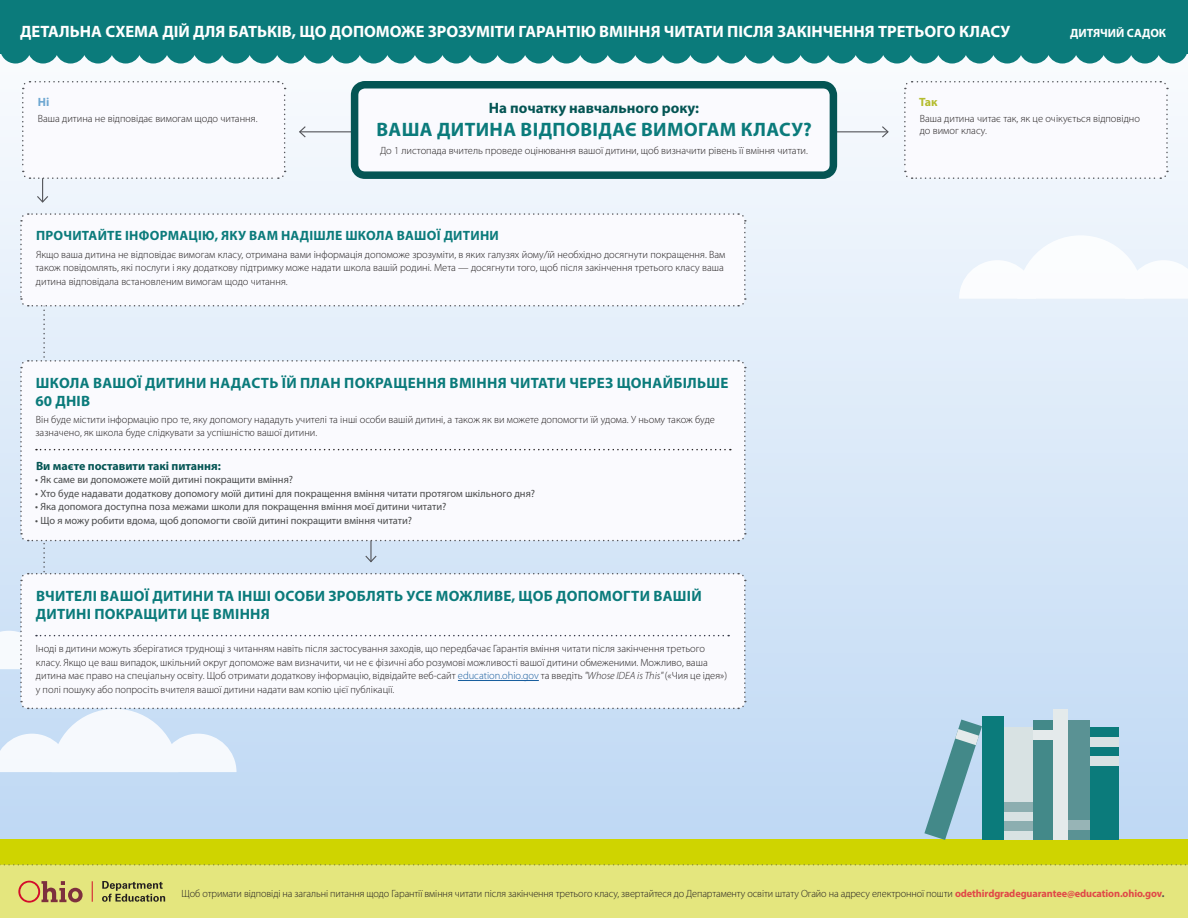
<style>
.page{position:relative;width:1188px;height:918px;background:#fff}
.page>*{position:absolute;margin:0;border:0;box-sizing:border-box;transform-origin:0 0}
.START{font:700 19.5px "Myriad Pro";letter-spacing:.02em;color:#0b7b7b}
.t1{font:700 16.5px "Myriad Pro";color:#fff}
.AHD{font:700 15px/18px "Myriad Pro";letter-spacing:.02em;color:#0b7b7b}
.AHD-2{font:700 15px "Myriad Pro";color:#045554}
.AHD-3{font:700 13.5px "Myriad Pro";letter-spacing:.02em;color:#0b7b7b}
.NOTE_RULE{font:700 12px "Myriad Pro";color:#045554}
.t2{font:700 12px "Myriad Pro";color:#fff}
.BHD{font:700 12px "Myriad Pro";color:#b4bc2e}
.BHD-2{font:700 12px "Myriad Pro";color:#6fa8d2}
.BOD{font:300 10.5px/13.5px "Myriad Pro";color:#231f20}
.NOTE_Bullet{font:10.5px "Myriad Pro";color:#4b4c4d}
.s1{color:#175d9e}
.s2{font-style:italic}
.s3{font-weight:700;color:#e04847}
.s4{font-weight:700;color:#4b4c4d}
</style>
<div class="page">
<div style="left:0;top:0;width:1188px;height:853px;background:linear-gradient(to bottom,#fcfdfe,#bed8f4)"></div>
<div style="left:0;top:840px;width:1188px;height:78px;background:#cfd400"></div>
<svg style="left:959px;top:235px;width:229px;height:64px"></svg>
<hr style="left:662px;top:131px;width:226px;height:1px;background:#54555a">
<svg style="left:881px;top:125px;width:9px;height:14px"></svg>
<hr style="left:300px;top:131px;width:234px;height:1px;background:#54555a">
<svg style="left:298px;top:125px;width:9px;height:14px"></svg>
<hr style="left:42px;top:153px;width:1px;height:49px;background:#54555a">
<svg style="left:36px;top:195px;width:13px;height:9px"></svg>
<div style="left:355px;top:85px;width:478px;height:90px;background:#fafafe;border-radius:10px"></div>
<div style="left:351px;top:81px;width:486px;height:98px;border:8px solid #045554;border-radius:10px"></div>
<svg style="left:21px;top:80px;width:265px;height:100px"></svg>
<div style="left:0;top:872px;width:1188px;height:46px;background:#e4e67e"></div>
<svg style="left:0;top:864px;width:1188px;height:8px;background:#dee171"></svg>
<svg style="left:18px;top:881px;width:65px;height:22px"></svg>
<svg style="left:92px;top:881px;width:1px;height:21px"></svg>
<svg style="left:102px;top:881px;width:63px;height:21px"></svg>
<svg style="left:0;top:54px;width:1188px;height:10px"></svg>
<div style="left:0;top:0;width:1188px;height:54px;background:#0b7b7b"></div>
<div style="left:1004px;top:728px;width:29px;height:112px;background:#d8e2e3"></div>
<div style="left:1004px;top:821px;width:29px;height:10px;background:#8caeb0"></div>
<div style="left:1004px;top:803px;width:29px;height:9px;background:#8caeb0"></div>
<div style="left:1090px;top:728px;width:29px;height:112px;background:#0b7b7b"></div>
<div style="left:1090px;top:737px;width:29px;height:10px;background:#d8e2e3"></div>
<div style="left:1090px;top:756px;width:29px;height:9px;background:#d8e2e3"></div>
<div style="left:1033px;top:720px;width:21px;height:120px;background:#438989"></div>
<div style="left:1033px;top:730px;width:21px;height:10px;background:#e4eaeb"></div>
<svg style="left:924px;top:720px;width:58px;height:120px;background:#98bfcd"></svg>
<div style="left:1068px;top:720px;width:22px;height:120px;background:#5a9294"></div>
<div style="left:1068px;top:820px;width:22px;height:10px;background:#97b4b6"></div>
<div style="left:982px;top:716px;width:22px;height:124px;background:#0b7b7b"></div>
<div style="left:1054px;top:709px;width:14px;height:131px;background:#e4eaeb"></div>
<svg style="left:903px;top:80px;width:265px;height:100px"></svg>
<svg style="left:0;top:213px;width:746px;height:559px"></svg>
<p class="t1" style="left:20px;top:21px;width:992px">ДЕТАЛЬНА СХЕМА ДІЙ ДЛЯ БАТЬКІВ, ЩО ДОПОМОЖЕ ЗРОЗУМІТИ ГАРАНТІЮ ВМІННЯ ЧИТАТИ ПІСЛЯ ЗАКІНЧЕННЯ ТРЕТЬОГО КЛАСУ</p>
<p class="t2" style="left:1070px;top:25px;width:98px">ДИТЯЧИЙ САДОК</p>
<p class="BHD-2" style="left:38px;top:94px;width:13px">Ні</p>
<p class="BOD" style="left:38px;top:112px;width:221px">Ваша дитина не відповідає вимогам щодо читання.</p>
<p class="AHD-2" style="left:489px;top:98px;width:212px">На початку навчального року:</p>
<p class="START" style="left:376px;top:117px;width:437px">ВАША ДИТИНА ВІДПОВІДАЄ ВИМОГАМ КЛАСУ?</p>
<p class="BOD" style="left:380px;top:144px;width:429px">До 1 листопада вчитель проведе оцінювання вашої дитини, щоб визначити рівень її вміння читати.</p>
<p class="AHD-3" style="left:36px;top:227px;width:464px">ПРОЧИТАЙТЕ ІНФОРМАЦІЮ, ЯКУ ВАМ НАДІШЛЕ ШКОЛА ВАШОЇ ДИТИНИ</p>
<p class="BOD" style="left:35px;top:248px;width:691px">Якщо ваша дитина не відповідає вимогам класу, отримана вами інформація допоможе зрозуміти, в яких галузях йому/їй необхідно досягнути покращення. Вам також повідомлять, які послуги і яку додаткову підтримку може надати школа вашій родині. Мета — досягнути того, щоб після закінчення третього класу ваша дитина відповідала встановленим вимогам щодо читання.</p>
<p class="AHD" style="left:36px;top:373px;width:695px">ШКОЛА ВАШОЇ ДИТИНИ НАДАСТЬ ЇЙ ПЛАН ПОКРАЩЕННЯ ВМІННЯ ЧИТАТИ ЧЕРЕЗ ЩОНАЙБІЛЬШЕ<br>60 ДНІВ</p>
<p class="BOD" style="left:35px;top:413px;width:681px">Він буде містити інформацію про те, яку допомогу нададуть учителі та інші особи вашій дитині, а також як ви можете допомогти їй удома. У ньому також буде зазначено, як школа буде слідкувати за успішністю вашої дитини.</p>
<p class="NOTE_RULE" style="left:36px;top:458px;width:186px">Ви маєте поставити такі питання:</p>
<p class="NOTE_Bullet" style="left:35px;top:473px;width:259px">• Як саме ви допоможете моїй дитині покращити вміння?</p>
<p class="NOTE_Bullet" style="left:35px;top:487px;width:501px">• Хто буде надавати додаткову допомогу моїй дитині для покращення вміння читати протягом шкільного дня?</p>
<p class="NOTE_Bullet" style="left:35px;top:500px;width:413px">• Яка допомога доступна поза межами школи для покращення вміння моєї дитини читати?</p>
<p class="NOTE_Bullet" style="left:35px;top:514px;width:378px">• Що я можу робити вдома, щоб допомогти своїй дитині покращити вміння читати?</p>
<p class="AHD" style="left:36px;top:586px;width:668px">ВЧИТЕЛІ ВАШОЇ ДИТИНИ ТА ІНШІ ОСОБИ ЗРОБЛЯТЬ УСЕ МОЖЛИВЕ, ЩОБ ДОПОМОГТИ ВАШІЙ<br>ДИТИНІ ПОКРАЩИТИ ЦЕ ВМІННЯ</p>
<p class="BOD" style="left:36px;top:642px;width:693px">Іноді в дитини можуть зберігатися труднощі з читанням навіть після застосування заходів, що передбачає Гарантія вміння читати після закінчення третього класу. Якщо це ваш випадок, шкільний округ допоможе вам визначити, чи не є фізичні або розумові можливості вашої дитини обмеженими. Можливо, ваша дитина має право на спеціальну освіту. Щоб отримати додаткову інформацію, відвідайте веб-сайт <span class="s1">education.ohio.gov</span> та введіть <span class="s2">"Whose IDEA is This"</span> («Чия це ідея») у полі пошуку або попросіть вчителя вашої дитини надати вам копію цієї публікації.</p>
<p class="BHD" style="left:919px;top:94px;width:20px">Так</p>
<p class="BOD" style="left:920px;top:113px;width:222px;line-height:12px">Ваша дитина читає так, як це очікується відповідно до вимог класу.</p>
<p class="BOD" style="left:182px;top:887px;width:984px">Щоб отримати відповіді на загальні питання щодо Гарантії вміння читати після закінчення третього класу, звертайтеся до Департаменту освіти штату Огайо на адресу електронної пошти <span class="s3">odethirdgradeguarantee@education.ohio.gov</span><span class="s4">.</span></p>
</div>
